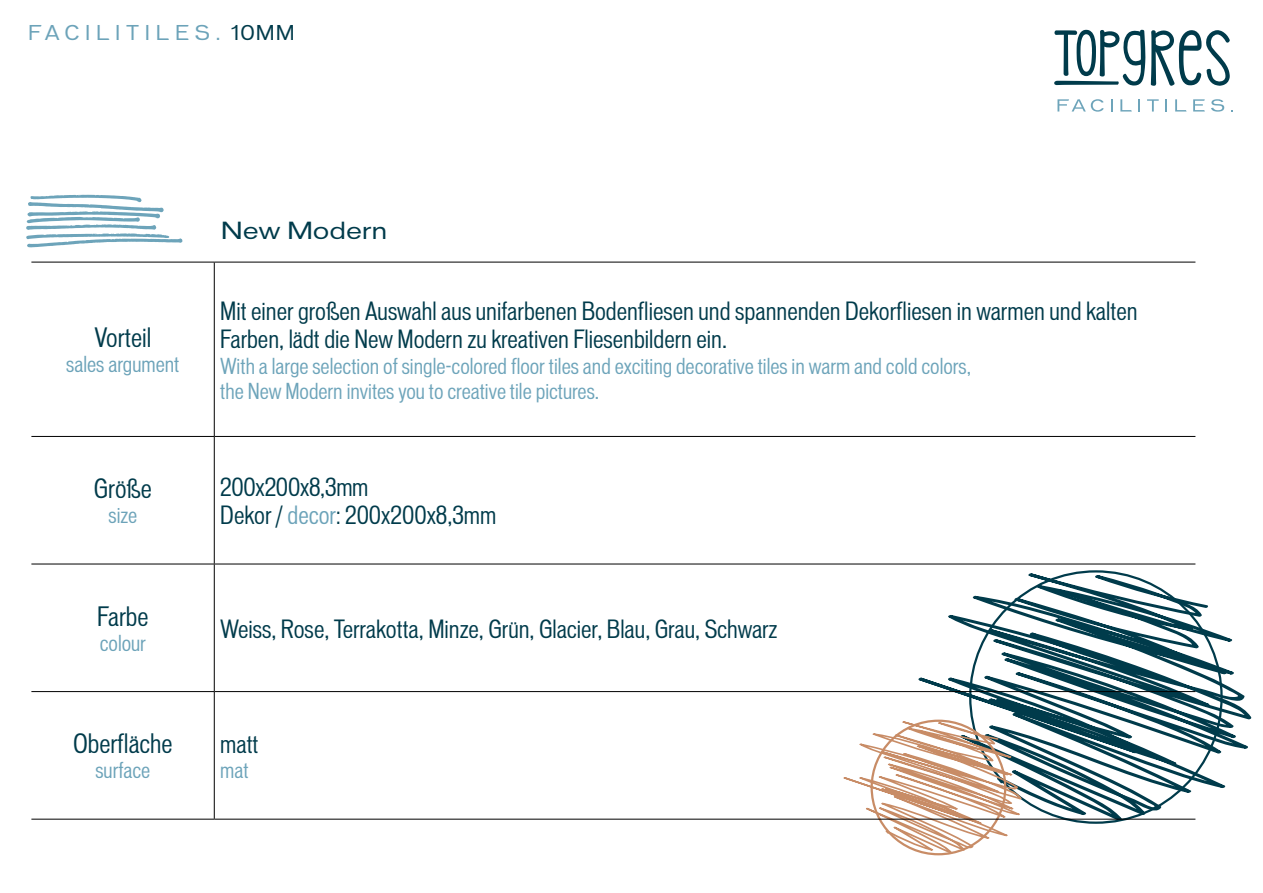
<style>
.page{position:relative;width:1263px;height:893px;background:#fff}
.page>*{position:absolute;margin:0;border:0;box-sizing:border-box;transform-origin:0 0}
.t1{font:condensed 25.5px "Vonnes";color:#003b4b}
.t2{font:condensed 24px/28.8px "Vonnes";color:#003b4b}
.t3{font:expanded 22.5px "Vonnes";color:#003b4b}
.t4{font:condensed 21px/25.2px "Vonnes";color:#6da4ba}
.t5{font:condensed 21px "Vonnes";color:#6ca3b9}
.t6{font:19.5px "Vonnes";letter-spacing:.29em;color:#6ca3b9}
.s1{color:#003b4b}
.s2{color:#6ca3b9}
</style>
<div class="page">
<svg style="left:1151px;top:30px;width:79px;height:56px"></svg>
<svg style="left:1054px;top:30px;width:91px;height:56px"></svg>
<svg style="left:1057px;top:99px;width:47px;height:13px"></svg>
<svg style="left:1111px;top:99px;width:1px;height:13px"></svg>
<svg style="left:1120px;top:99px;width:12px;height:13px"></svg>
<svg style="left:1138px;top:99px;width:2px;height:13px"></svg>
<svg style="left:1147px;top:99px;width:12px;height:13px"></svg>
<svg style="left:1165px;top:99px;width:2px;height:13px"></svg>
<svg style="left:1175px;top:99px;width:11px;height:13px"></svg>
<svg style="left:1193px;top:99px;width:12px;height:13px"></svg>
<svg style="left:1211px;top:99px;width:13px;height:13px"></svg>
<svg style="left:26px;top:195px;width:157px;height:52px"></svg>
<svg style="left:917px;top:573px;width:335px;height:248px"></svg>
<svg style="left:843px;top:721px;width:179px;height:133px"></svg>
<hr style="left:31px;top:262px;width:183px;height:1px;background:#000">
<hr style="left:214px;top:262px;width:981px;height:1px;background:#000">
<hr style="left:214px;top:262px;width:1px;height:174px;background:#000">
<hr style="left:31px;top:436px;width:183px;height:1px;background:#000">
<hr style="left:214px;top:436px;width:981px;height:1px;background:#000">
<hr style="left:214px;top:437px;width:1px;height:127px;background:#000">
<hr style="left:31px;top:564px;width:183px;height:1px;background:#000">
<hr style="left:214px;top:564px;width:981px;height:1px;background:#000">
<hr style="left:214px;top:564px;width:1px;height:127px;background:#000">
<hr style="left:31px;top:691px;width:183px;height:1px;background:#000">
<hr style="left:214px;top:691px;width:981px;height:1px;background:#000">
<hr style="left:214px;top:692px;width:1px;height:127px;background:#000">
<hr style="left:31px;top:819px;width:183px;height:1px;background:#000">
<hr style="left:214px;top:819px;width:981px;height:1px;background:#000">
<p class="t6" style="left:28px;top:21px;width:268px">FACILITILES. <span class="s1">10MM</span></p>
<p class="t1" style="left:94px;top:322px;width:58px">Vorteil</p>
<p class="t5" style="left:66px;top:352px;width:115px">sales argument</p>
<p class="t1" style="left:94px;top:473px;width:59px">Größe</p>
<p class="t5" style="left:108px;top:503px;width:30px">size</p>
<p class="t1" style="left:97px;top:600px;width:53px">Farbe</p>
<p class="t5" style="left:100px;top:630px;width:48px">colour</p>
<p class="t1" style="left:73px;top:728px;width:101px">Oberfläche</p>
<p class="t5" style="left:95px;top:758px;width:56px">surface</p>
<p class="t3" style="left:221px;top:217px;width:168px">New Modern</p>
<p class="t2" style="left:220px;top:296px;width:919px">Mit einer großen Auswahl aus unifarbenen Bodenfliesen und spannenden Dekorfliesen in warmen und kalten<br>Farben, lädt die New Modern zu kreativen Fliesenbildern ein.</p>
<p class="t4" style="left:220px;top:353px;width:752px">With a large selection of single-colored floor tiles and exciting decorative tiles in warm and cold colors, the New Modern invites you to creative tile pictures.</p>
<p class="t2" style="left:220px;top:472px;width:277px">200x200x8,3mm<br>Dekor / <span class="s2">decor</span>: 200x200x8,3mm</p>
<p class="t2" style="left:220px;top:614px;width:559px">Weiss, Rose, Terrakotta, Minze, Grün, Glacier, Blau, Grau, Schwarz</p>
<p class="t2" style="left:220px;top:729px;width:40px">matt</p>
<p class="t4" style="left:220px;top:757px;width:30px">mat</p>
</div>
